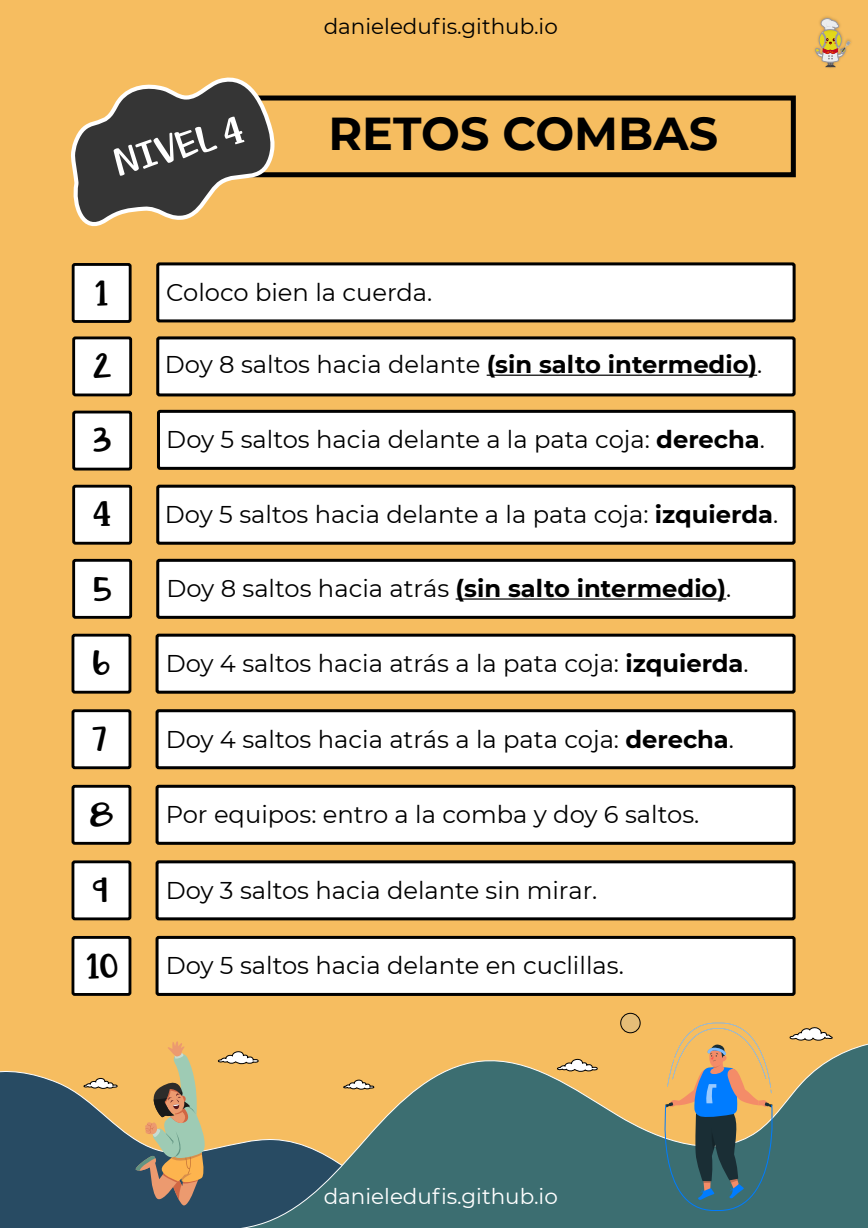
<style>
.page{position:relative;width:868px;height:1228px;background:#fff}
.page>*{position:absolute;margin:0;border:0;box-sizing:border-box;transform-origin:0 0}
.t1{font:46.79px "Asparagus Sprouts";color:#fff}
.t2{font:700 46.02px "Montserrat";color:#000}
.t3{font:42.77px "Asparagus Sprouts";color:#000}
.t4{font:24.22px "Montserrat";color:#000}
.t5{font:21.49px "Montserrat";color:#000}
.t6{font:21.49px "Montserrat";color:#fff}
.s1{font-weight:700}
.s2{font-family:"Asparagus Sprouts";font-size:42.77px}
</style>
<div class="page">
<div style="left:0;top:1px;width:868px;height:1227px;background:#f6bd60"></div>
<svg style="left:0;top:993px;width:868px;height:235px"></svg>
<div style="left:248px;top:95px;width:548px;height:82px;background:#f6bd60;border:5px solid #000"></div>
<svg style="left:71px;top:77px;width:206px;height:150px"></svg>
<div style="left:158px;top:264px;width:636px;height:57px;background:#fff;border-radius:2px"></div>
<div style="left:156px;top:262px;width:640px;height:60px;border:3px solid #000;border-radius:2px"></div>
<div style="left:73px;top:264px;width:57px;height:57px;background:#fff;border-radius:2px"></div>
<div style="left:72px;top:263px;width:60px;height:60px;border:3px solid #000;border-radius:2px"></div>
<div style="left:158px;top:338px;width:636px;height:57px;background:#fff;border-radius:2px"></div>
<div style="left:156px;top:336px;width:640px;height:60px;border:3px solid #000;border-radius:2px"></div>
<div style="left:74px;top:338px;width:57px;height:57px;background:#fff;border-radius:2px"></div>
<div style="left:72px;top:336px;width:60px;height:60px;border:3px solid #000;border-radius:2px"></div>
<hr style="left:487px;top:375px;width:270px;height:1px;background:#000">
<div style="left:158px;top:411px;width:636px;height:57px;background:#fff;border-radius:2px"></div>
<div style="left:157px;top:410px;width:639px;height:60px;border:3px solid #000;border-radius:2px"></div>
<div style="left:74px;top:412px;width:57px;height:57px;background:#fff;border-radius:2px"></div>
<div style="left:72px;top:411px;width:60px;height:59px;border:3px solid #000;border-radius:2px"></div>
<div style="left:158px;top:486px;width:636px;height:57px;background:#fff;border-radius:2px"></div>
<div style="left:156px;top:485px;width:640px;height:60px;border:3px solid #000;border-radius:2px"></div>
<div style="left:74px;top:486px;width:57px;height:57px;background:#fff;border-radius:2px"></div>
<div style="left:72px;top:485px;width:60px;height:60px;border:3px solid #000;border-radius:2px"></div>
<div style="left:158px;top:560px;width:636px;height:57px;background:#fff;border-radius:2px"></div>
<div style="left:156px;top:559px;width:640px;height:60px;border:3px solid #000;border-radius:2px"></div>
<div style="left:74px;top:560px;width:57px;height:57px;background:#fff;border-radius:2px"></div>
<div style="left:72px;top:559px;width:60px;height:60px;border:3px solid #000;border-radius:2px"></div>
<hr style="left:456px;top:598px;width:270px;height:2px;background:#000">
<div style="left:157px;top:635px;width:637px;height:57px;background:#fff;border-radius:2px"></div>
<div style="left:156px;top:634px;width:640px;height:60px;border:3px solid #000;border-radius:2px"></div>
<div style="left:73px;top:635px;width:57px;height:57px;background:#fff;border-radius:2px"></div>
<div style="left:72px;top:634px;width:59px;height:60px;border:3px solid #000;border-radius:2px"></div>
<div style="left:157px;top:711px;width:637px;height:57px;background:#fff;border-radius:2px"></div>
<div style="left:156px;top:709px;width:640px;height:60px;border:3px solid #000;border-radius:2px"></div>
<div style="left:73px;top:711px;width:57px;height:57px;background:#fff;border-radius:2px"></div>
<div style="left:72px;top:709px;width:59px;height:60px;border:3px solid #000;border-radius:2px"></div>
<div style="left:157px;top:786px;width:637px;height:57px;background:#fff;border-radius:2px"></div>
<div style="left:156px;top:785px;width:640px;height:60px;border:3px solid #000;border-radius:2px"></div>
<div style="left:73px;top:786px;width:57px;height:57px;background:#fff;border-radius:2px"></div>
<div style="left:72px;top:785px;width:59px;height:60px;border:3px solid #000;border-radius:2px"></div>
<div style="left:157px;top:862px;width:637px;height:57px;background:#fff;border-radius:2px"></div>
<div style="left:156px;top:860px;width:640px;height:60px;border:3px solid #000;border-radius:2px"></div>
<div style="left:73px;top:862px;width:57px;height:57px;background:#fff;border-radius:2px"></div>
<div style="left:72px;top:860px;width:59px;height:60px;border:3px solid #000;border-radius:2px"></div>
<div style="left:157px;top:937px;width:637px;height:57px;background:#fff;border-radius:2px"></div>
<div style="left:156px;top:936px;width:640px;height:60px;border:3px solid #000;border-radius:2px"></div>
<div style="left:73px;top:937px;width:57px;height:57px;background:#fff;border-radius:2px"></div>
<div style="left:72px;top:936px;width:59px;height:60px;border:3px solid #000;border-radius:2px"></div>
<svg style="left:133px;top:1041px;width:78px;height:168px"></svg>
<svg style="left:655px;top:1023px;width:126px;height:188px"></svg>
<svg style="left:343px;top:1079px;width:32px;height:11px"></svg>
<svg style="left:83px;top:1078px;width:36px;height:11px"></svg>
<svg style="left:557px;top:1059px;width:42px;height:13px"></svg>
<svg style="left:218px;top:1051px;width:42px;height:13px"></svg>
<svg style="left:789px;top:1027px;width:43px;height:14px"></svg>
<div style="left:621px;top:1013px;width:19px;height:20px;background:#e5bd77;border-radius:50%"></div>
<div style="left:621px;top:1013px;width:19px;height:20px;border:1px solid #000;border-radius:50%"></div>
<img style="left:814px;top:49px;width:22px;height:19px">
<svg style="left:815px;top:17px;width:36px;height:50px"></svg>
<h1 class="t1" style="left:109px;top:142px;width:134px;rotate:-15deg">NIVEL 4</h1>
<p class="t5" style="left:324px;top:12px;width:236px">danieledufis.github.io</p>
<h2 class="t2" style="left:328px;top:100px;width:391px">RETOS COMBAS</h2>
<h3 class="t3" style="left:95px;top:273px;width:14px">1</h3>
<p class="t4" style="left:166px;top:275px;width:268px">Coloco bien la cuerda.</p>
<h3 class="t3" style="left:93px;top:346px;width:20px">2</h3>
<p class="t4" style="left:165px;top:348px;width:599px">Doy 8 saltos hacia delante <span class="s1">(sin salto intermedio)</span>.</p>
<h3 class="t3" style="left:93px;top:420px;width:20px">3</h3>
<p class="t4" style="left:166px;top:422px;width:600px">Doy 5 saltos hacia delante a la pata coja: <span class="s1">derecha</span>.</p>
<h3 class="t3" style="left:93px;top:495px;width:20px">4</h3>
<p class="t4" style="left:165px;top:498px;width:615px">Doy 5 saltos hacia delante a la pata coja: <span class="s1">izquierda</span>.</p>
<p class="t4" style="left:93px;top:572px;width:640px"><span class="s2">5</span> Doy 8 saltos hacia atrás <span class="s1">(sin salto intermedio)</span>.</p>
<h3 class="t3" style="left:92px;top:643px;width:20px">6</h3>
<p class="t4" style="left:166px;top:647px;width:585px">Doy 4 saltos hacia atrás a la pata coja: <span class="s1">izquierda</span>.</p>
<h3 class="t3" style="left:92px;top:719px;width:16px">7</h3>
<p class="t4" style="left:166px;top:722px;width:570px">Doy 4 saltos hacia atrás a la pata coja: <span class="s1">derecha</span>.</p>
<p class="t4" style="left:89px;top:798px;width:611px"><span class="s2">8</span> Por equipos: entro a la comba y doy 6 saltos.</p>
<h3 class="t3" style="left:92px;top:870px;width:18px">9</h3>
<p class="t4" style="left:166px;top:873px;width:433px">Doy 3 saltos hacia delante sin mirar.</p>
<p class="t4" style="left:87px;top:949px;width:539px"><span class="s2">10</span> Doy 5 saltos hacia delante en cuclillas.</p>
<p class="t6" style="left:324px;top:1181px;width:236px">danieledufis.github.io</p>
</div>
